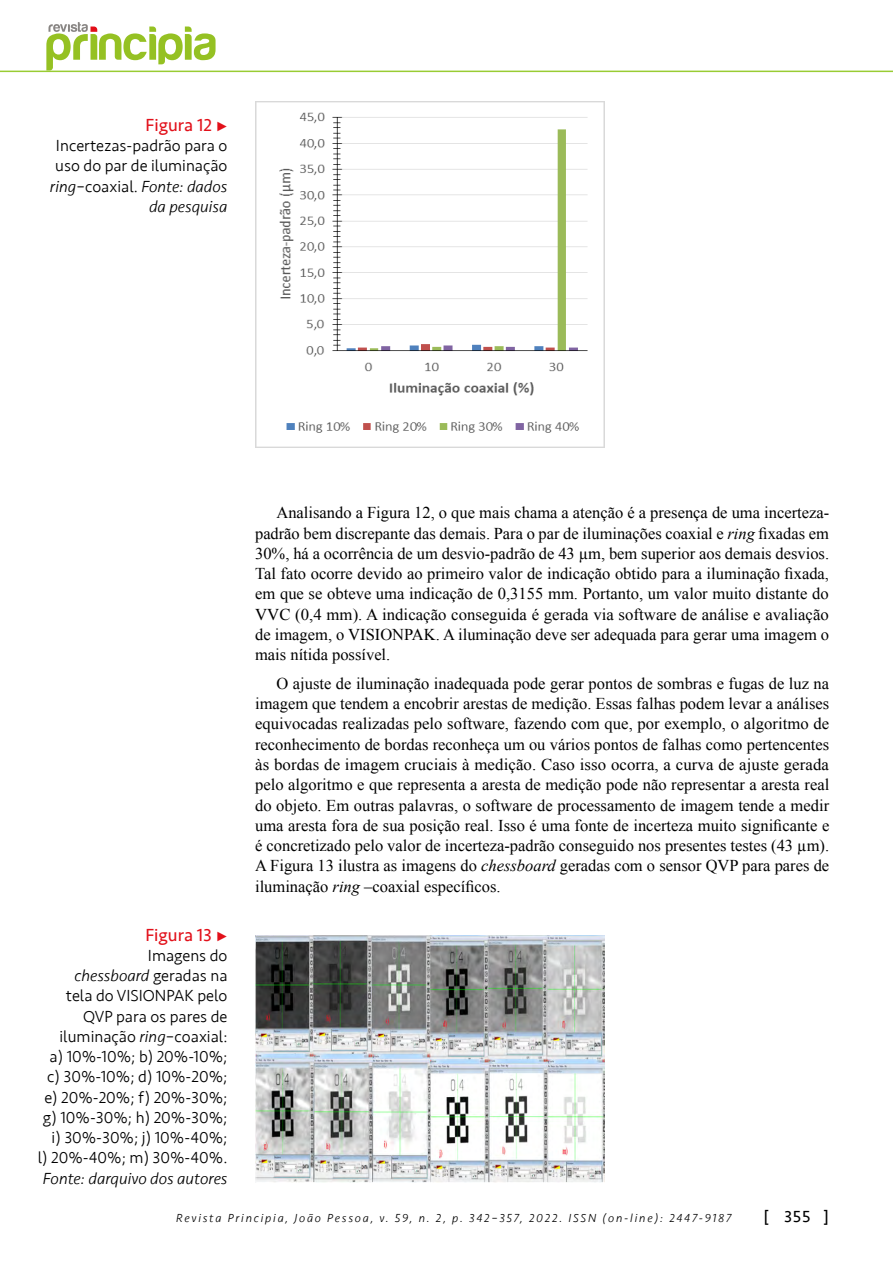
<style>
.page{position:relative;width:893px;height:1263px;background:#fff}
.page>*{position:absolute;margin:0;border:0;box-sizing:border-box;transform-origin:0 0}
.t1{font:18px "Seravek";color:#e2101a}
.t2{font:16.5px/20.2px "Times New Roman";color:#000;text-align:justify}
.t3{font:300 16.5px/20.2px "Seravek";color:#000;text-align:right}
.t4{font:italic 300 16.5px "Seravek";color:#000}
.t5{font:16.5px "Seravek";color:#000}
.t6{font:italic 300 12px "Seravek";letter-spacing:.15em;color:#000}
.s1{font-style:italic}
</style>
<div class="page">
<hr style="left:0;top:71px;width:893px;height:1px;background:#9c3">
<img style="left:255px;top:101px;width:350px;height:346px">
<img style="left:255px;top:935px;width:349px;height:248px">
<svg style="left:46px;top:22px;width:170px;height:49px"></svg>
<p class="t1" style="left:146px;top:111px;width:83px">Figura 12 •</p>
<p class="t3" style="left:50px;top:136px;width:179px">Incertezas-padrão para o uso do par de iluminação <span class="s1">ring</span>–coaxial. <span class="s1">Fonte: dados da pesquisa</span></p>
<p class="t1" style="left:145px;top:921px;width:84px">Figura 13 •</p>
<p class="t3" style="left:38px;top:945px;width:191px">Imagens do<br><span class="s1">chessboard</span> geradas na<br>tela do VISIONPAK pelo<br>QVP para os pares de iluminação <span class="s1">ring</span>–coaxial:<br>a) 10%-10%; b) 20%-10%; c) 30%-10%; d) 10%-20%; e) 20%-20%; f) 20%-30%; g) 10%-30%; h) 20%-30%; i) 30%-30%; j) 10%-40%; l) 20%-40%; m) 30%-40%.</p>
<p class="t4" style="left:43px;top:1168px;width:186px">Fonte: darquivo dos autores</p>
<p class="t2" style="left:255px;top:502px;width:576px;text-indent:21px">Analisando a Figura 12, o que mais chama a atenção é a presença de uma incerteza&shy;padrão bem discrepante das demais. Para o par de iluminações coaxial e <span class="s1">ring</span> fixadas em 30%, há a ocorrência de um desvio-padrão de 43 µm, bem superior aos demais desvios.<br>Tal fato ocorre devido ao primeiro valor de indicação obtido para a iluminação fixada, em que se obteve uma indicação de 0,3155 mm. Portanto, um valor muito distante do VVC (0,4 mm). A indicação conseguida é gerada via software de análise e avaliação de imagem, o VISIONPAK. A iluminação deve ser adequada para gerar uma imagem o mais nítida possível.</p>
<p class="t2" style="left:255px;top:673px;width:576px;text-indent:21px">O ajuste de iluminação inadequada pode gerar pontos de sombras e fugas de luz na imagem que tendem a encobrir arestas de medição. Essas falhas podem levar a análises equivocadas realizadas pelo software, fazendo com que, por exemplo, o algoritmo de reconhecimento de bordas reconheça um ou vários pontos de falhas como pertencentes às bordas de imagem cruciais à medição. Caso isso ocorra, a curva de ajuste gerada pelo algoritmo e que representa a aresta de medição pode não representar a aresta real do objeto. Em outras palavras, o software de processamento de imagem tende a medir uma aresta fora de sua posição real. Isso é uma fonte de incerteza muito significante e é concretizado pelo valor de incerteza-padrão conseguido nos presentes testes (43 µm).<br>A Figura 13 ilustra as imagens do <span class="s1">chessboard</span> geradas com o sensor QVP para pares de iluminação <span class="s1">ring</span> –coaxial específicos.</p>
<p class="t6" style="left:176px;top:1211px;width:557px">Revista Principia, João Pessoa, v. 59, n. 2, p. 342–357, 2022. ISSN (on-line): 2447-9187</p>
<p class="t5" style="left:764px;top:1204px;width:67px">[ 355 ]</p>
</div>
